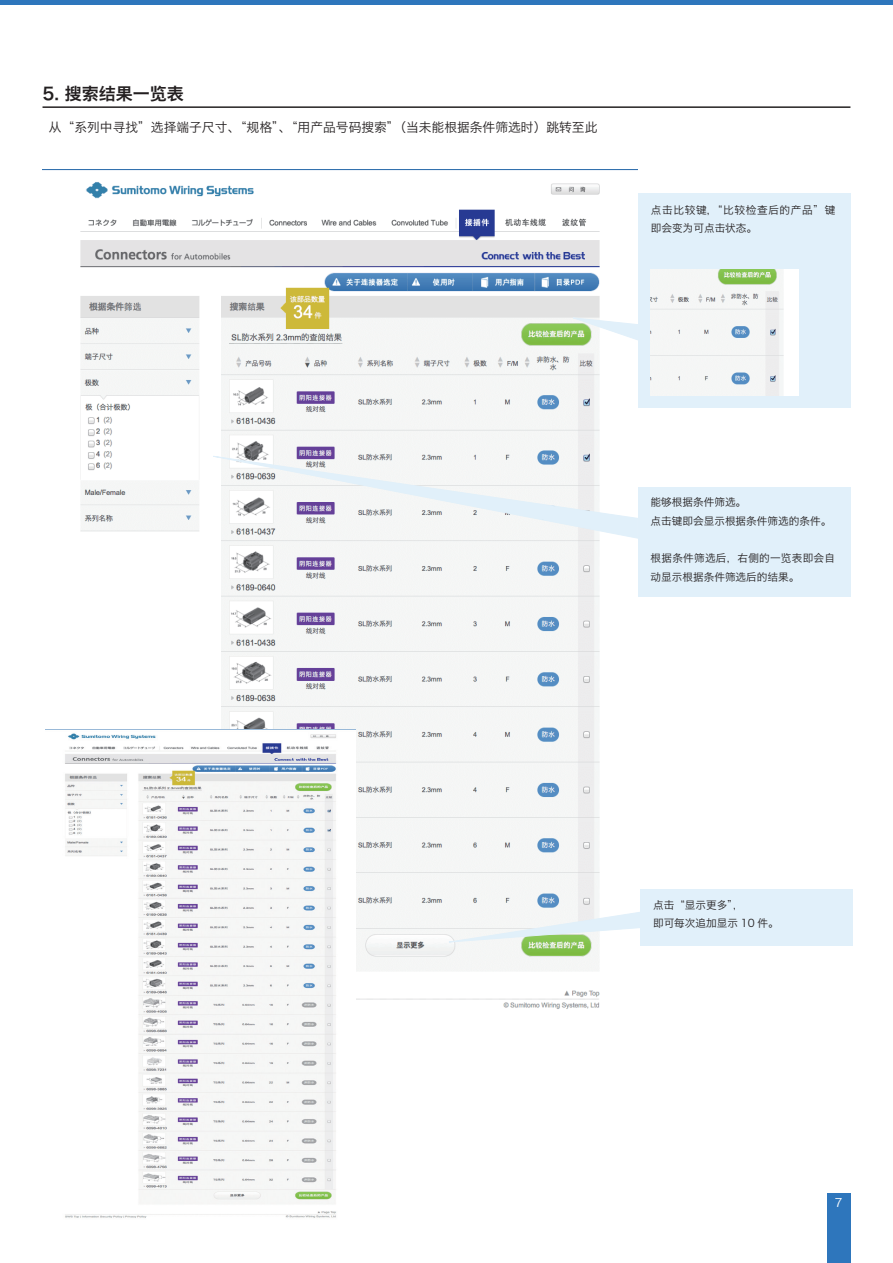
<style>
.page{position:relative;width:893px;height:1263px;background:#fff}
.page>*{position:absolute;margin:0;border:0;box-sizing:border-box;transform-origin:0 0}
.t1{font:16.95px "Hiragino Sans GB W6";color:#231f20}
.t2{font:12.75px "Hiragino Sans GB W3";color:#231f20}
.t3{font:11.7px "Hiragino Sans GB W3";color:#fff}
.t4{font:10.65px/18.6px "Hiragino Sans GB W3";color:#231f20}
.t5{font:10.65px/18.6px "Hiragino Sans GB W3";letter-spacing:.025em;color:#231f20}
.t6{font:10.65px/18.6px "Hiragino Sans GB W3";letter-spacing:.06em;color:#231f20}
</style>
<div class="page">
<hr style="left:43px;top:106px;width:807px;height:2px;background:#231f20">
<div style="left:0;top:0;width:893px;height:5px;background:#2e76bc"></div>
<div style="left:827px;top:1193px;width:23px;height:70px;background:#2e76bc"></div>
<img style="left:43px;top:170px;width:595px;height:839px">
<img style="left:46px;top:729px;width:309px;height:489px">
<div style="left:638px;top:193px;width:212px;height:215px;background:#e1f0fa"></div>
<svg style="left:569px;top:317px;width:69px;height:23px"></svg>
<div style="left:638px;top:487px;width:212px;height:109px;background:#e1f0fa"></div>
<svg style="left:213px;top:456px;width:425px;height:83px"></svg>
<img style="left:651px;top:269px;width:147px;height:127px">
<div style="left:640px;top:889px;width:213px;height:57px;background:#e1f0fa"></div>
<svg style="left:438px;top:912px;width:202px;height:31px"></svg>
<h1 class="t1" style="left:43px;top:83px;width:143px">5. 搜索结果一览表</h1>
<p class="t2" style="left:49px;top:120px;width:550px">从“系列中寻找”选择端子尺寸、“规格”、“用产品号码搜索”（当未能根据条件筛选时）跳转至此</p>
<p class="t6" style="left:651px;top:200px;width:186px">点击比较键，“比较检查后的产品”键即会变为可点击状态。</p>
<p class="t4" style="left:651px;top:493px;width:182px">能够根据条件筛选。<br>点击键即会显示根据条件筛选的条件。</p>
<p class="t5" style="left:651px;top:548px;width:186px">根据条件筛选后，右侧的一览表即会自动显示根据条件筛选后的结果。</p>
<p class="t4" style="left:653px;top:895px;width:127px">点击“显示更多”，<br>即可每次追加显示 10 件。</p>
<p class="t3" style="left:835px;top:1195px;width:9px">7</p>
</div>
